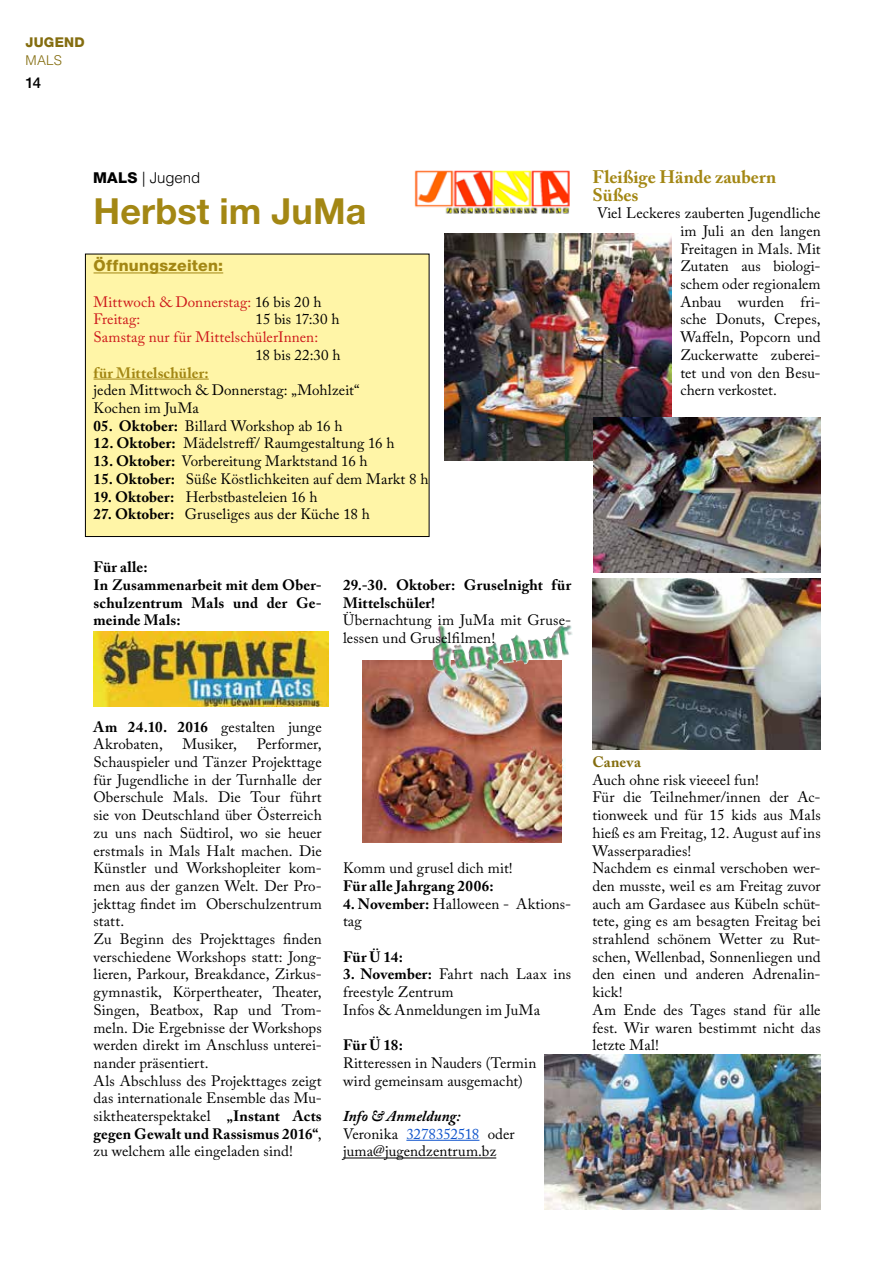
<style>
.page{position:relative;width:893px;height:1263px;background:#fff}
.page>*{position:absolute;margin:0;border:0;box-sizing:border-box;transform-origin:0 0}
.t1{font:700 36px "Helvetica Neue";letter-spacing:.005em;color:#a38714}
.t2{font:700 18px/17.7px "Adobe Caslon Pro";letter-spacing:.005em;color:#a38714}
.t3{font:800 15.75px "Helvetica Neue";letter-spacing:.02em;color:#a38714}
.t4{font:15px/17.7px "Adobe Caslon Pro";letter-spacing:.005em;color:#000}
.t5{font:700 15px/17.7px "Adobe Caslon Pro";letter-spacing:.01em;color:#000}
.t6{font:15px/17.7px "Adobe Caslon Pro";letter-spacing:.005em;color:#cd171a}
.t7{font:700 15px "Adobe Caslon Pro";letter-spacing:.01em;color:#a38714}
.t8{font:300 15px "Helvetica";letter-spacing:-.005em;color:#000}
.t9{font:700 15px "Adobe Caslon Pro";letter-spacing:.015em;color:#846d0f}
.t10{font:500 15px "Helvetica Neue";color:#000}
.t11{font:800 13.5px "Helvetica Neue";letter-spacing:.02em;color:#846d0f}
.t12{font:300 13.5px "Helvetica";color:#846d0f}
.s1{font-family:"Helvetica Neue";font-weight:800}
.s2{color:#000}
.s3{font-weight:700}
.s4{font-weight:700;font-style:italic}
.s5{color:#15c}
</style>
<div class="page">
<div style="left:85px;top:254px;width:344px;height:282px;background:#fff5a7"></div>
<div style="left:85px;top:254px;width:344px;height:283px;border:1px solid #000"></div>
<hr style="left:406px;top:1140px;width:73px;height:1px;background:#15c">
<hr style="left:343px;top:1157px;width:153px;height:1px;background:#000">
<img style="left:414px;top:170px;width:156px;height:44px">
<hr style="left:94px;top:379px;width:115px;height:1px;background:#a38714">
<hr style="left:94px;top:273px;width:129px;height:1px;background:#a38714">
<img style="left:94px;top:631px;width:235px;height:76px">
<img style="left:561px;top:741px;width:3px;height:59px">
<img style="left:363px;top:661px;width:198px;height:181px">
<img style="left:445px;top:233px;width:227px;height:227px">
<img style="left:545px;top:1054px;width:276px;height:155px">
<img style="left:594px;top:417px;width:227px;height:155px">
<img style="left:592px;top:578px;width:229px;height:171px">
<img style="left:432px;top:625px;width:141px;height:56px">
<p class="t11" style="left:26px;top:34px;width:61px">JUGEND</p>
<p class="t12" style="left:26px;top:52px;width:38px">MALS</p>
<p class="t10" style="left:26px;top:74px;width:17px">14</p>
<p class="t8" style="left:93px;top:168px;width:109px"><span class="s1">MALS</span> | Jugend</p>
<h1 class="t1" style="left:94px;top:189px;width:274px">Herbst im JuMa</h1>
<p class="t3" style="left:94px;top:256px;width:131px">Öffnungszeiten:</p>
<p class="t6" style="left:94px;top:293px;width:229px">Mittwoch &amp; Donnerstag: <span class="s2">16 bis 20 h<br></span>Freitag:</p>
<p class="t4" style="left:256px;top:310px;width:86px">15 bis 17:30 h</p>
<p class="t6" style="left:94px;top:328px;width:226px">Samstag nur für MittelschülerInnen:</p>
<p class="t4" style="left:256px;top:346px;width:87px">18 bis 22:30 h</p>
<p class="t7" style="left:94px;top:364px;width:117px">für Mittelschüler:</p>
<p class="t4" style="left:94px;top:381px;width:267px">jeden Mittwoch &amp; Donnerstag: „Mohlzeit“<br>Kochen im JuMa</p>
<p class="t4" style="left:94px;top:417px;width:251px"><span class="s3">05. Oktober:</span> Billard Workshop ab 16 h</p>
<p class="t4" style="left:94px;top:434px;width:303px"><span class="s3">12. Oktober:</span> Mädelstreff/ Raumgestaltung 16 h</p>
<p class="t4" style="left:94px;top:452px;width:276px"><span class="s3">13. Oktober:</span> Vorbereitung Marktstand 16 h</p>
<p class="t4" style="left:94px;top:470px;width:337px"><span class="s3">15. Oktober:</span> Süße Köstlichkeiten auf dem Markt 8 h</p>
<p class="t4" style="left:94px;top:487px;width:226px"><span class="s3">19. Oktober:</span> Herbstbasteleien 16 h</p>
<p class="t4" style="left:94px;top:505px;width:278px"><span class="s3">27. Oktober:</span> Gruseliges aus der Küche 18 h</p>
<p class="t5" style="left:94px;top:558px;width:230px">Für alle:<br>In Zusammenarbeit mit dem Ober&shy;schulzentrum Mals und der Ge&shy;meinde Mals:</p>
<p class="t5" style="left:343px;top:576px;width:230px">29.-30. Oktober: Gruselnight für<br>Mittelschüler!</p>
<p class="t4" style="left:343px;top:611px;width:230px">Übernachtung im JuMa mit Gruse&shy;lessen und Gruselfilmen!</p>
<p class="t2" style="left:592px;top:168px;width:185px">Fleißige Hände zaubern<br>Süßes</p>
<p class="t4" style="left:680px;top:204px;width:142px;text-align:justify;text-indent:-83px">Viel Leckeres zauberten Jugendliche im Juli an den langen Freitagen in Mals. Mit Zutaten aus biologi&shy;schem oder regionalem Anbau wurden fri&shy;sche Donuts, Crepes, Waffeln, Popcorn und Zuckerwatte zuberei&shy;tet und von den Besu&shy;chern verkostet.</p>
<p class="t4" style="left:94px;top:718px;width:230px"><span class="s3">Am 24.10. 2016</span> gestalten junge<br>Akrobaten,</p>
<p class="t4" style="left:94px;top:735px;width:230px;text-indent:163px">Performer,<br>Schauspieler und Tänzer Projekttage für Jugendliche in der Turnhalle der<br>Oberschule Mals. Die Tour führt sie von Deutschland über Österreich zu uns nach Südtirol, wo sie heuer erstmals in Mals Halt machen. Die<br>Künstler und Workshopleiter kom&shy;men aus der ganzen Welt. Der Pro&shy;jekttag findet im Oberschulzentrum statt.<br>Zu Beginn des Projekttages finden verschiedene Workshops statt: Jong&shy;lieren, Parkour, Breakdance, Zirkus&shy;gymnastik, Körpertheater, Theater,<br>Singen, Beatbox, Rap und Trom&shy;meln. Die Ergebnisse der Workshops werden direkt im Anschluss unterei&shy;nander präsentiert.<br>Als Abschluss des Projekttages zeigt das internationale Ensemble das Mu&shy;siktheaterspektakel <span class="s3">„Instant Acts gegen Gewalt und Rassismus 2016“</span>, zu welchem alle eingeladen sind!</p>
<p class="t4" style="left:183px;top:735px;width:56px">Musiker,</p>
<p class="t4" style="left:343px;top:859px;width:171px">Komm und grusel dich mit!</p>
<p class="t5" style="left:343px;top:877px;width:152px">Für alle Jahrgang 2006:</p>
<p class="t4" style="left:343px;top:895px;width:230px"><span class="s3">4. November:</span> Halloween - Aktions&shy;tag</p>
<p class="t5" style="left:343px;top:948px;width:61px">Für Ü 14:</p>
<p class="t4" style="left:343px;top:965px;width:230px"><span class="s3">3. November:</span> Fahrt nach Laax ins freestyle Zentrum<br>Infos &amp; Anmeldungen im JuMa</p>
<p class="t5" style="left:343px;top:1036px;width:61px">Für Ü 18:</p>
<p class="t4" style="left:343px;top:1054px;width:195px">Ritteressen in Nauders (Termin wird gemeinsam ausgemacht)</p>
<p class="t4" style="left:343px;top:1107px;width:173px"><span class="s4">Info &amp; Anmeldung:<br></span>Veronika <span class="s5">3278352518</span> oder juma@jugendzentrum.bz</p>
<p class="t9" style="left:592px;top:753px;width:50px">Caneva</p>
<p class="t4" style="left:592px;top:771px;width:230px">Auch ohne risk vieeeel fun!<br>Für die Teilnehmer/innen der Ac&shy;tionweek und für 15 kids aus Mals hieß es am Freitag, 12. August auf ins<br>Wasserparadies!<br>Nachdem es einmal verschoben wer&shy;den musste, weil es am Freitag zuvor auch am Gardasee aus Kübeln schüt&shy;tete, ging es am besagten Freitag bei strahlend schönem Wetter zu Rut&shy;schen, Wellenbad, Sonnenliegen und den einen und anderen Adrenalin&shy;kick!<br>Am Ende des Tages stand für alle fest. Wir waren bestimmt nicht das letzte Mal!</p>
</div>
